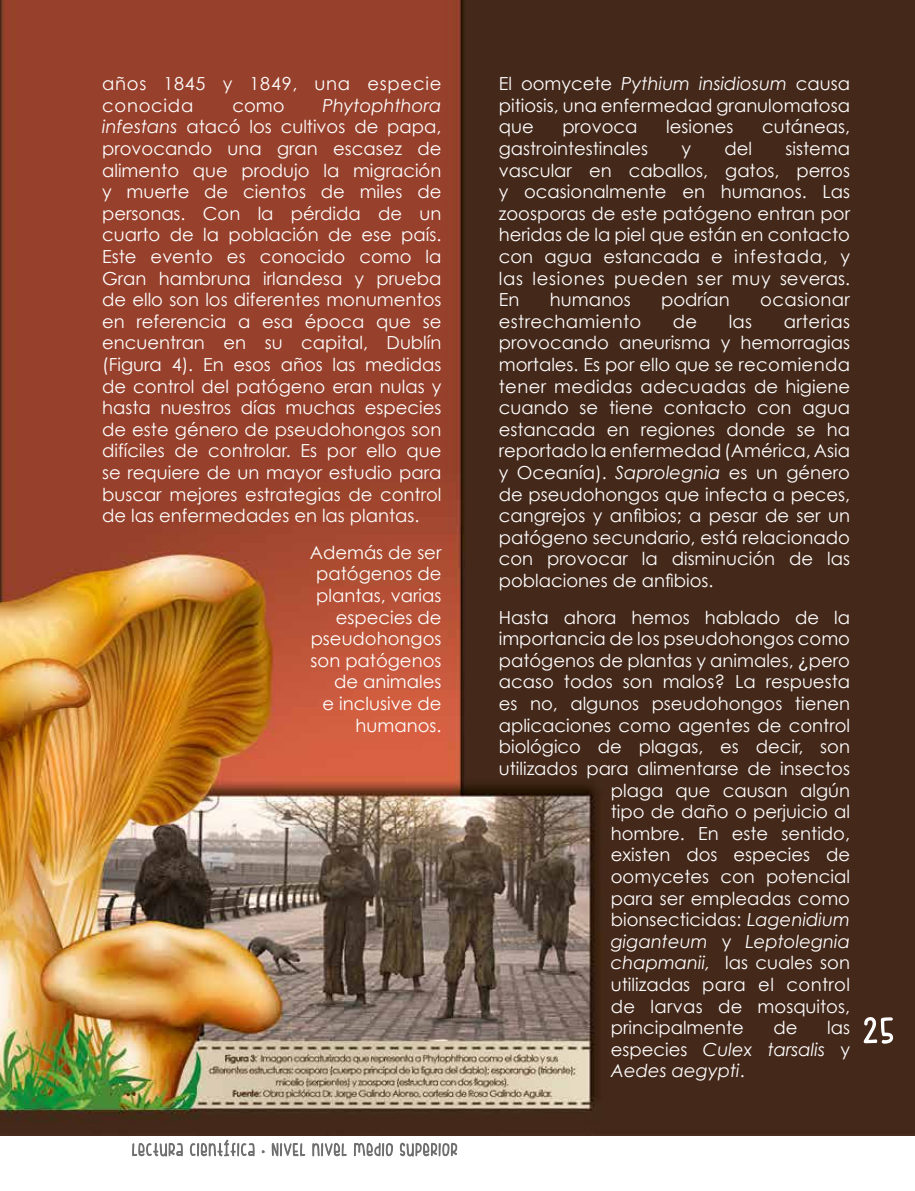
<style>
.page{position:relative;width:915px;height:1191px;background:#fff}
.page>*{position:absolute;margin:0;border:0;box-sizing:border-box;transform-origin:0 0}
.t1{font:36.75px "FIS Hfingers";color:#fff}
.t2{font:18px/21.6px "Century Gothic";color:#fff;text-align:justify}
.t3{font:italic 18px/21.6px "Century Gothic";color:#fff;text-align:justify}
.t4{font:18px/21.6px "Century Gothic";letter-spacing:.04em;color:#fff}
.t5{font:18px "Century Gothic";letter-spacing:.02em;color:#fff}
.s1{font-style:italic}
.s2{font-family:"Arial"}
.s3{font-style:normal}
</style>
<div class="page">
<svg style="left:132px;top:1143px;width:50px;height:14px"></svg>
<svg style="left:190px;top:1139px;width:64px;height:17px"></svg>
<svg style="left:272px;top:1142px;width:33px;height:14px"></svg>
<svg style="left:312px;top:1143px;width:34px;height:13px"></svg>
<svg style="left:354px;top:1143px;width:38px;height:14px"></svg>
<svg style="left:400px;top:1142px;width:57px;height:15px"></svg>
<img style="left:0;top:0;width:914px;height:1135px">
<svg style="left:836px;top:998px;width:78px;height:61px;background:#4f3427"></svg>
<p class="t4" style="left:102px;top:72px;width:340px">años 1845 y 1849, una especie conocida</p>
<p class="t2" style="left:102px;top:94px;width:341px;text-indent:220px"><span class="s1">Phytophthora infestans</span> atacó los cultivos de papa, provocando una gran escasez de alimento que produjo la migración y muerte de cientos de miles de personas. Con la pérdida de un cuarto de la población de ese país.<br>Este evento es conocido como la Gran hambruna irlandesa y prueba de ello son los diferentes monumentos en referencia a esa época que se encuentran en su capital, Dublín (Figura 4). En esos años las medidas de control del patógeno eran nulas y hasta nuestros días muchas especies de este género de pseudohongos son difíciles de controlar. Es por ello que se requiere de un mayor estudio para buscar mejores estrategias de control de las enfermedades en las plantas.</p>
<p class="t2" style="left:309px;top:541px;width:133px;text-align:right">Además de ser patógenos de plantas, varias especies de pseudohongos son patógenos de animales<br>e inclusive de humanos.</p>
<p class="t2" style="left:232px;top:94px;width:54px">como</p>
<p class="t2" style="left:498px;top:72px;width:352px">El oomycete <span class="s1">Pythium insidiosum</span> causa pitiosis, una enfermedad granulomatosa que</p>
<p class="t2" style="left:562px;top:116px;width:77px">provoca</p>
<p class="t2" style="left:665px;top:116px;width:69px">lesiones</p>
<p class="t2" style="left:761px;top:116px;width:89px">cutáneas,</p>
<p class="t2" style="left:498px;top:137px;width:151px">gastrointestinales</p>
<p class="t2" style="left:681px;top:137px;width:11px">y</p>
<p class="t2" style="left:724px;top:137px;width:29px">del</p>
<p class="t2" style="left:498px;top:137px;width:353px;text-indent:286px">sistema vascular en caballos, gatos, perros y ocasionalmente en humanos. Las zoosporas de este patógeno entran por heridas de la piel que están en contacto con agua estancada e infestada, y las lesiones pueden ser muy severas.<br>En</p>
<p class="t2" style="left:549px;top:288px;width:82px">humanos</p>
<p class="t2" style="left:661px;top:288px;width:70px">podrían</p>
<p class="t5" style="left:760px;top:289px;width:91px">ocasionar</p>
<p class="t5" style="left:498px;top:310px;width:144px">estrechamiento</p>
<p class="t2" style="left:672px;top:310px;width:26px">de</p>
<p class="t2" style="left:728px;top:310px;width:25px">las</p>
<p class="t2" style="left:498px;top:310px;width:352px;text-indent:285px">arterias provocando aneurisma y hemorragias mortales. Es por ello que se recomienda tener medidas adecuadas de higiene cuando se tiene contacto con agua estancada en regiones donde se ha reportado la enfermedad (América, Asia y Oceanía). <span class="s1">Saprolegnia</span> es un género de pseudohongos que infecta a peces, cangrejos y anfibios; a pesar de ser un patógeno secundario, está relacionado con provocar la disminución de las poblaciones de anfibios.</p>
<p class="t2" style="left:498px;top:606px;width:352px">Hasta ahora hemos hablado de la</p>
<p class="t2" style="left:498px;top:627px;width:352px">importancia de los pseudohongos como</p>
<p class="t2" style="left:498px;top:649px;width:352px">patógenos de plantas y animales, <span class="s2">¿</span>pero</p>
<p class="t2" style="left:498px;top:671px;width:352px">acaso todos son malos? La respuesta</p>
<p class="t2" style="left:498px;top:692px;width:352px">es no, algunos pseudohongos tienen</p>
<p class="t2" style="left:498px;top:714px;width:352px">aplicaciones como agentes de control</p>
<p class="t2" style="left:498px;top:735px;width:352px">biológico de plagas, es decir, son</p>
<p class="t2" style="left:498px;top:757px;width:352px">utilizados para alimentarse de insectos</p>
<p class="t2" style="left:610px;top:779px;width:241px">plaga que causan algún</p>
<p class="t2" style="left:610px;top:800px;width:241px">tipo de daño o perjuicio al</p>
<p class="t2" style="left:610px;top:822px;width:241px">hombre. En este sentido,</p>
<p class="t2" style="left:610px;top:843px;width:241px">existen dos especies de</p>
<p class="t2" style="left:610px;top:865px;width:241px">oomycetes con potencial</p>
<p class="t2" style="left:610px;top:887px;width:241px">para ser empleadas como</p>
<p class="t2" style="left:610px;top:908px;width:241px">bionsecticidas: <span class="s1">Lagenidium</span></p>
<p class="t3" style="left:610px;top:930px;width:241px">giganteum <span class="s3">y</span> Leptolegnia</p>
<p class="t2" style="left:610px;top:951px;width:241px"><span class="s1">chapmanii,</span> las cuales son</p>
<p class="t2" style="left:610px;top:973px;width:241px">utilizadas para el control</p>
<p class="t2" style="left:610px;top:995px;width:241px">de larvas de mosquitos,</p>
<p class="t2" style="left:610px;top:1016px;width:135px">principalmente</p>
<p class="t2" style="left:773px;top:1016px;width:26px">de</p>
<p class="t3" style="left:610px;top:1016px;width:241px;text-indent:216px"><span class="s3">las especies</span> Culex tarsalis <span class="s3">y </span>Aedes aegypti<span class="s3">.</span></p>
<h1 class="t1" style="left:864px;top:1010px;width:30px">25</h1>
</div>
